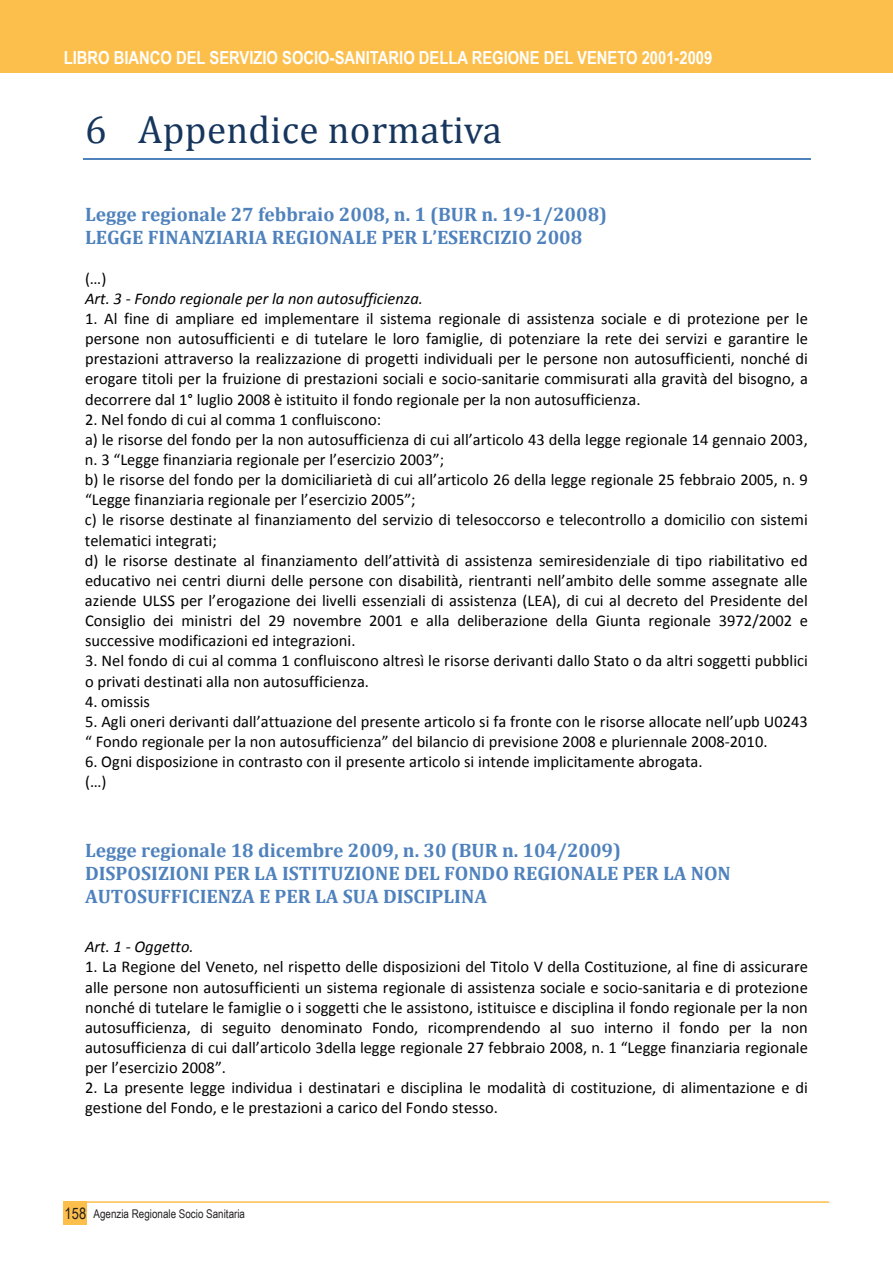
<style>
.page{position:relative;width:893px;height:1263px;background:#fff}
.page>*{position:absolute;margin:0;border:0;box-sizing:border-box;transform-origin:0 0}
.t1{font:39px "Cambria";letter-spacing:.01em;color:#17365d}
.t2{font:700 19.5px/22.8px "Cambria";color:#4f82bd}
.t3{font:700 18px "Arial Narrow";color:#fff}
.t4{font:16.5px/20.1px "Calibri";color:#000}
.t5{font:italic 16.5px/20.1px "Calibri";color:#000}
.t6{font:15.75px "Arial Narrow";color:#231f20}
.t7{font:12px "Arial Narrow";color:#231f20}
.s1{font-style:normal}
</style>
<div class="page">
<div style="left:0;top:0;width:893px;height:72px;background:#fdbf4c"></div>
<hr style="left:64px;top:1201px;width:765px;height:2px;background:#fdbf4c">
<div style="left:64px;top:1201px;width:23px;height:24px;background:#fdbf4c"></div>
<hr style="left:83px;top:158px;width:727px;height:1px;background:#4f82bd">
<p class="t3" style="left:64px;top:47px;width:650px">LIBRO BIANCO DEL SERVIZIO SOCIO-SANITARIO DELLA REGIONE DEL VENETO 2001-2009</p>
<p class="t1" style="left:85px;top:107px;width:418px">6 Appendice normativa</p>
<p class="t2" style="left:85px;top:202px;width:524px">Legge regionale 27 febbraio 2008, n. 1 (BUR n. 19-1/2008)<br>LEGGE FINANZIARIA REGIONALE PER L’ESERCIZIO 2008</p>
<p class="t5" style="left:85px;top:267px;width:339px"><span class="s1">(…)<br></span>Art. 3 ‐ Fondo regionale per la non autosufficienza.</p>
<p class="t4" style="left:85px;top:308px;width:724px;text-align:justify">1. Al fine di ampliare ed implementare il sistema regionale di assistenza sociale e di protezione per le persone non autosufficienti e di tutelare le loro famiglie, di potenziare la rete dei servizi e garantire le prestazioni attraverso la realizzazione di progetti individuali per le persone non autosufficienti, nonché di erogare titoli per la fruizione di prestazioni sociali e socio‐sanitarie commisurati alla gravità del bisogno, a decorrere dal 1° luglio 2008 è istituito il fondo regionale per la non autosufficienza.</p>
<p class="t4" style="left:85px;top:408px;width:724px">2. Nel fondo di cui al comma 1 confluiscono:<br>a) le risorse del fondo per la non autosufficienza di cui all’articolo 43 della legge regionale 14 gennaio 2003, n. 3 “Legge finanziaria regionale per l’esercizio 2003”;<br>b) le risorse del fondo per la domiciliarietà di cui all’articolo 26 della legge regionale 25 febbraio 2005, n. 9 “Legge finanziaria regionale per l’esercizio 2005”;<br>c) le risorse destinate al finanziamento del servizio di telesoccorso e telecontrollo a domicilio con sistemi telematici integrati;<br>d) le risorse destinate al finanziamento dell’attività di assistenza semiresidenziale di tipo riabilitativo ed educativo nei centri diurni delle persone con disabilità, rientranti nell’ambito delle somme assegnate alle aziende ULSS per l’erogazione dei livelli essenziali di assistenza (LEA), di cui al decreto del Presidente del Consiglio dei ministri del 29 novembre 2001 e alla deliberazione della Giunta regionale 3972/2002 e successive modificazioni ed integrazioni.</p>
<p class="t4" style="left:85px;top:650px;width:724px">3. Nel fondo di cui al comma 1 confluiscono altresì le risorse derivanti dallo Stato o da altri soggetti pubblici o privati destinati alla non autosufficienza.</p>
<p class="t4" style="left:85px;top:690px;width:67px">4. omissis</p>
<p class="t4" style="left:85px;top:710px;width:724px">5. Agli oneri derivanti dall’attuazione del presente articolo si fa fronte con le risorse allocate nell’upb U0243 “ Fondo regionale per la non autosufficienza” del bilancio di previsione 2008 e pluriennale 2008‐2010.</p>
<p class="t4" style="left:85px;top:751px;width:619px">6. Ogni disposizione in contrasto con il presente articolo si intende implicitamente abrogata. (…)</p>
<p class="t2" style="left:85px;top:839px;width:647px">Legge regionale 18 dicembre 2009, n. 30 (BUR n. 104/2009)<br>DISPOSIZIONI PER LA ISTITUZIONE DEL FONDO REGIONALE PER LA NON<br>AUTOSUFFICIENZA E PER LA SUA DISCIPLINA</p>
<p class="t5" style="left:85px;top:936px;width:110px">Art. 1 ‐ Oggetto.</p>
<p class="t4" style="left:85px;top:956px;width:724px;text-align:justify">1. La Regione del Veneto, nel rispetto delle disposizioni del Titolo V della Costituzione, al fine di assicurare alle persone non autosufficienti un sistema regionale di assistenza sociale e socio‐sanitaria e di protezione nonché di tutelare le famiglie o i soggetti che le assistono, istituisce e disciplina il fondo regionale per la non autosufficienza, di seguito denominato Fondo, ricomprendendo al suo interno il fondo per la non autosufficienza di cui dall’articolo 3della legge regionale 27 febbraio 2008, n. 1 “Legge finanziaria regionale per l’esercizio 2008”.</p>
<p class="t4" style="left:85px;top:1077px;width:724px">2. La presente legge individua i destinatari e disciplina le modalità di costituzione, di alimentazione e di gestione del Fondo, e le prestazioni a carico del Fondo stesso.</p>
<p class="t6" style="left:64px;top:1204px;width:23px">158</p>
<p class="t7" style="left:94px;top:1206px;width:153px">Agenzia Regionale Socio Sanitaria</p>
</div>
